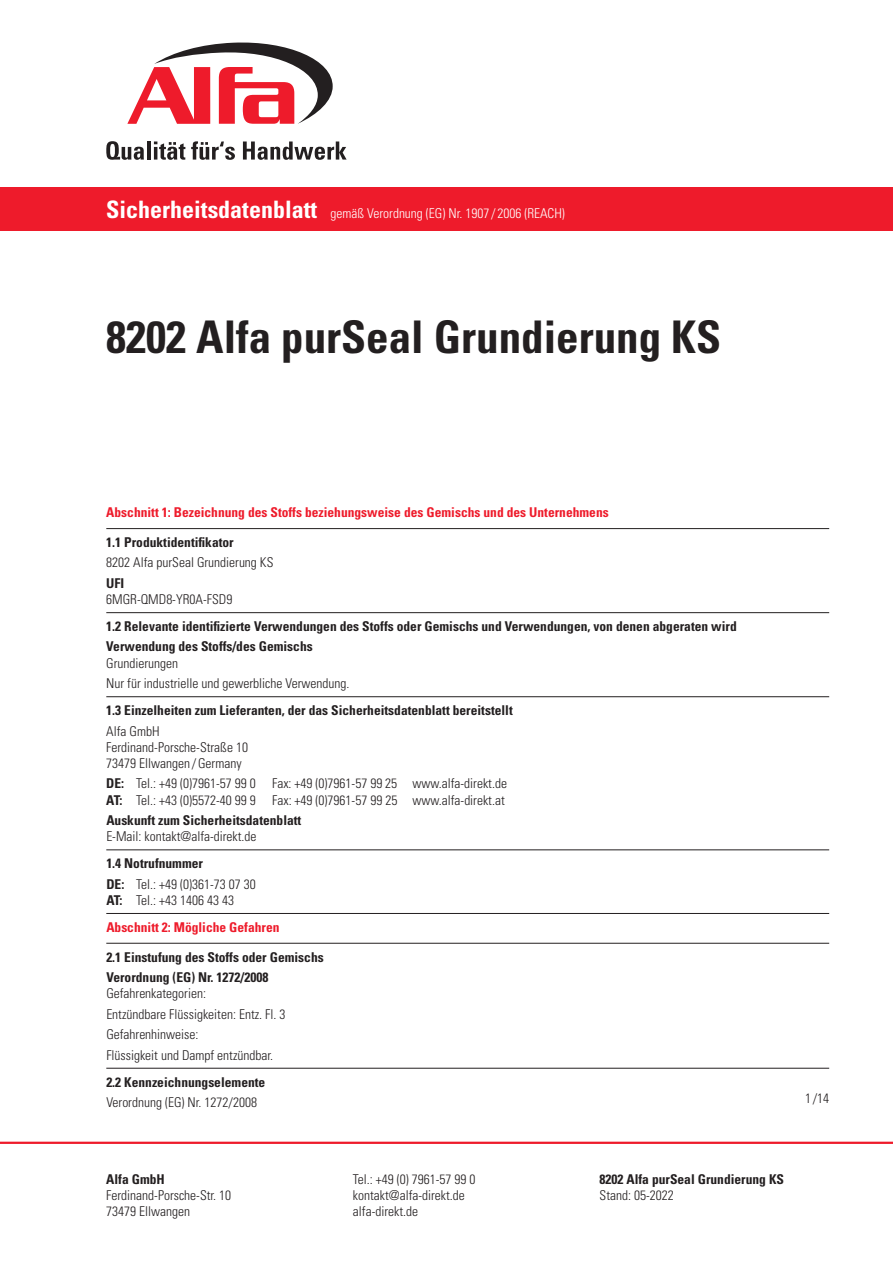
<style>
.page{position:relative;width:893px;height:1263px;background:#fff}
.page>*{position:absolute;margin:0;border:0;box-sizing:border-box;transform-origin:0 0}
.t1{font:700 condensed 45px "Univers LT Std";color:#231f20}
.t2{font:300 condensed 13.5px/16.2px "Univers LT Std";color:#231f20}
.t3{font:700 condensed 13.5px/20.4px "Univers LT Std";color:#231f20}
.t4{font:700 condensed 13.5px/27px "Univers LT Std";color:#ee1b2b}
.t5{font:300 condensed 13.5px "Univers LT Std";color:#fff}
.s1{font-weight:700;font-size:24px}
.s2{font-weight:700}
.s3{color:#231f20}
.s4{font-weight:300;color:#231f20}
</style>
<div class="page">
<hr style="left:0;top:1142px;width:893px;height:2px;background:#ee1b2b">
<div style="left:0;top:187px;width:893px;height:44px;background:#ee1b2b"></div>
<svg style="left:106px;top:141px;width:38px;height:19px"></svg>
<hr style="left:147px;top:141px;width:3px;height:19px;background:#231f20">
<svg style="left:154px;top:141px;width:31px;height:19px"></svg>
<svg style="left:191px;top:141px;width:44px;height:19px"></svg>
<svg style="left:243px;top:141px;width:104px;height:19px"></svg>
<svg style="left:127px;top:42px;width:206px;height:82px"></svg>
<hr style="left:106px;top:696px;width:723px;height:1px;background:#231f20">
<hr style="left:106px;top:913px;width:723px;height:1px;background:#231f20">
<hr style="left:106px;top:943px;width:723px;height:1px;background:#231f20">
<hr style="left:106px;top:849px;width:723px;height:1px;background:#231f20">
<hr style="left:106px;top:612px;width:723px;height:1px;background:#231f20">
<hr style="left:106px;top:528px;width:723px;height:1px;background:#231f20">
<hr style="left:106px;top:1068px;width:723px;height:1px;background:#231f20">
<p class="t5" style="left:106px;top:205px;width:460px"><span class="s1">Sicherheitsdatenblatt</span> gemäß Verordnung (EG) Nr. 1907 / 2006 (REACH)</p>
<h1 class="t1" style="left:106px;top:309px;width:616px">8202 Alfa purSeal Grundierung KS</h1>
<p class="t4" style="left:106px;top:499px;width:504px">Abschnitt 1: Bezeichnung des Stoffs beziehungsweise des Gemischs und des Unternehmens</p>
<p class="t3" style="left:106px;top:532px;width:129px">1.1 Produktidentifikator</p>
<p class="t2" style="left:106px;top:555px;width:169px">8202 Alfa purSeal Grundierung KS</p>
<p class="t3" style="left:106px;top:573px;width:19px">UFI</p>
<p class="t2" style="left:106px;top:591px;width:128px">6MGR-QMD8-YR0A-FSD9</p>
<p class="t3" style="left:106px;top:616px;width:632px">1.2 Relevante identifizierte Verwendungen des Stoffs oder Gemischs und Verwendungen, von denen abgeraten wird<br>Verwendung des Stoffs/des Gemischs</p>
<p class="t2" style="left:106px;top:653px;width:245px;line-height:20.4px">Grundierungen<br>Nur für industrielle und gewerbliche Verwendung.</p>
<p class="t3" style="left:106px;top:700px;width:408px">1.3 Einzelheiten zum Lieferanten, der das Sicherheitsdatenblatt bereitstellt</p>
<p class="t2" style="left:106px;top:723px;width:143px">Alfa GmbH<br>Ferdinand-Porsche-Straße 10<br>73479 Ellwangen /Germany</p>
<p class="t2" style="left:106px;top:775px;width:402px"><span class="s2">DE:</span> Tel.: +49 (0)7961-57 99 0 Fax: +49 (0)7961-57 99 25 www.alfa-direkt.de<br><span class="s2">AT:</span> Tel.: +43 (0)5572-40 99 9 Fax: +49 (0)7961-57 99 25 www.alfa-direkt.at</p>
<p class="t3" style="left:106px;top:810px;width:197px">Auskunft zum Sicherheitsdatenblatt</p>
<p class="t2" style="left:106px;top:828px;width:152px">E-Mail: kontakt@alfa-direkt.de</p>
<p class="t2" style="left:106px;top:853px;width:151px;line-height:20.4px"><span class="s2">1.4 Notrufnummer<br>DE:</span> Tel.: +49 (0)361-73 07 30</p>
<p class="t4" style="left:106px;top:886px;width:175px"><span class="s3">AT:</span> <span class="s4">Tel.: +43 1406 43 43<br></span>Abschnitt 2: Mögliche Gefahren</p>
<p class="t3" style="left:106px;top:946px;width:219px">2.1 Einstufung des Stoffs oder Gemischs<br>Verordnung (EG) Nr. 1272/2008</p>
<p class="t2" style="left:106px;top:983px;width:181px;line-height:20.4px">Gefahrenkategorien:<br>Entzündbare Flüssigkeiten: Entz. Fl. 3<br>Gefahrenhinweise:<br>Flüssigkeit und Dampf entzündbar.</p>
<p class="t3" style="left:106px;top:1071px;width:160px">2.2 Kennzeichnungselemente</p>
<p class="t2" style="left:106px;top:1094px;width:152px">Verordnung (EG) Nr. 1272/2008</p>
<p class="t2" style="left:805px;top:1090px;width:26px">1 /14</p>
<p class="t3" style="left:106px;top:1169px;width:60px">Alfa GmbH</p>
<p class="t2" style="left:106px;top:1187px;width:126px">Ferdinand-Porsche-Str. 10<br>73479 Ellwangen</p>
<p class="t2" style="left:353px;top:1171px;width:124px">Tel.: +49 (0) 7961-57 99 0 kontakt@alfa-direkt.de alfa-direkt.de</p>
<p class="t3" style="left:600px;top:1169px;width:186px">8202 Alfa purSeal Grundierung KS</p>
<p class="t2" style="left:600px;top:1187px;width:76px">Stand: 05-2022</p>
</div>
